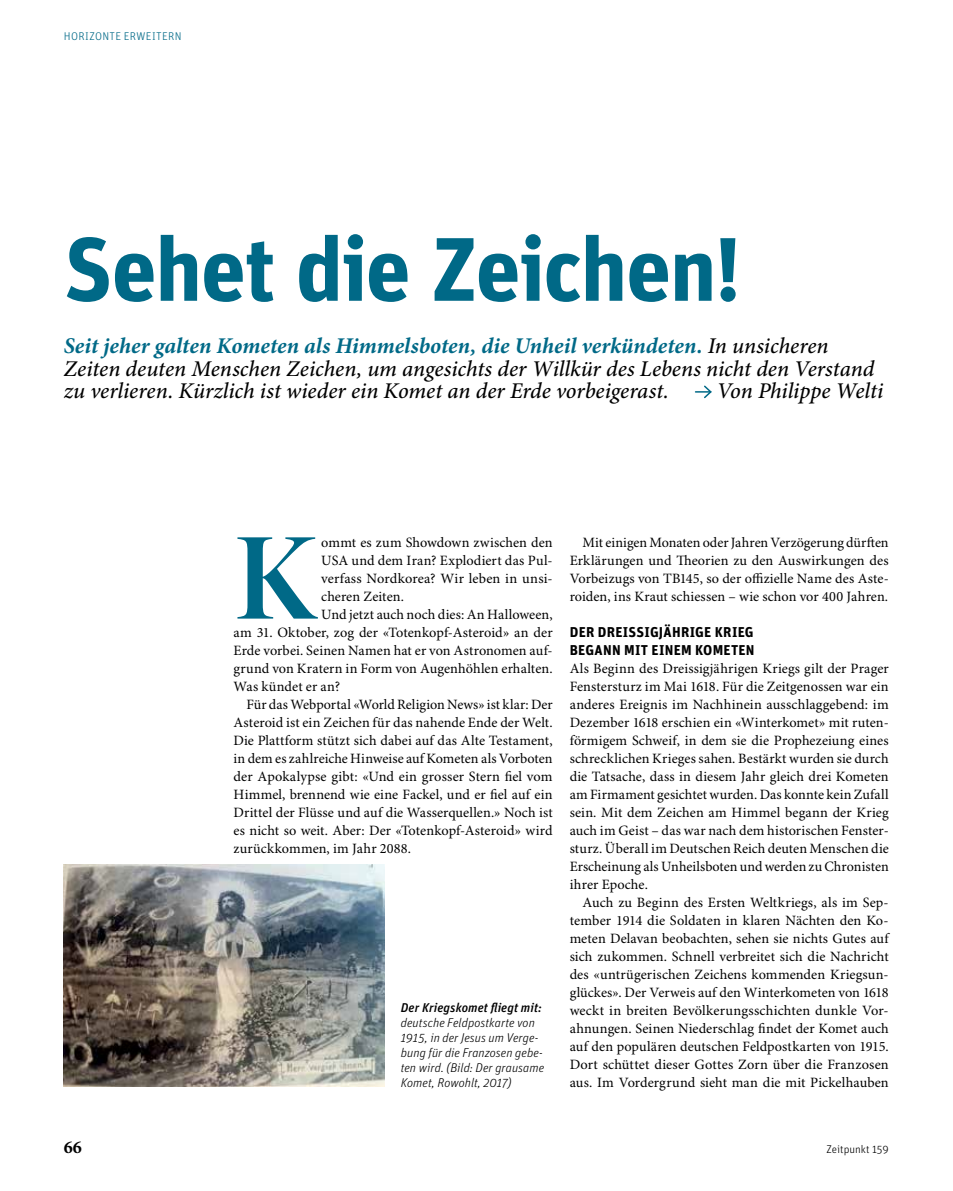
<style>
.page{position:relative;width:953px;height:1191px;background:#fff}
.page>*{position:absolute;margin:0;border:0;box-sizing:border-box;transform-origin:0 0}
.t1{font:125.4px "Minion Pro Bold Disp";color:#006987}
.t2{font:700 90px "Unit OT";letter-spacing:-.015em;color:#006987}
.t3{font:italic 500 22.5px/22.5px "Minion Pro";letter-spacing:-.005em;color:#000}
.t4{font:700 18px "Minion Pro";color:#000}
.t5{font:14.25px/18px "Minion Pro";letter-spacing:.005em;color:#000;text-align:justify}
.t6{font:700 14.25px/18px "Unit OT";letter-spacing:.02em;color:#000}
.t7{font:italic 300 12.75px/15px "Unit OT";color:#000}
.t8{font:italic 500 12.75px "Unit OT";letter-spacing:.01em;color:#000}
.t9{font:300 11.25px "Unit OT";letter-spacing:.03em;color:#006987}
.t10{font:300 11.25px "Unit OT";color:#000}
.s1{font-weight:700;color:#006987}
</style>
<div class="page">
<svg style="left:695px;top:385px;width:17px;height:14px"></svg>
<img style="left:64px;top:864px;width:320px;height:222px">
<p class="t9" style="left:64px;top:29px;width:119px">HORIZONTE ERWEITERN</p>
<h2 class="t2" style="left:64px;top:211px;width:678px">Sehet die Zeichen!</h2>
<p class="t3" style="left:64px;top:335px;width:812px"><span class="s1">Seit jeher galten Kometen als Himmelsboten, die Unheil verkündeten.</span> In unsicheren<br>Zeiten deuten Menschen Zeichen, um angesichts der Willkür des Lebens nicht den Verstand zu verlieren. Kürzlich ist wieder ein Komet an der Erde vorbeigerast.</p>
<h3 class="t3" style="left:717px;top:380px;width:168px">Von Philippe Welti</h3>
<h1 class="t1" style="left:233px;top:503px;width:85px">K</h1>
<p class="t5" style="left:321px;top:533px;width:233px">ommt es zum Showdown zwischen den</p>
<p class="t5" style="left:321px;top:551px;width:233px">USA und dem Iran? Explodiert das Pul-</p>
<p class="t5" style="left:321px;top:569px;width:233px">verfass Nordkorea? Wir leben in unsi-</p>
<p class="t5" style="left:321px;top:587px;width:84px">cheren Zeiten.</p>
<p class="t5" style="left:321px;top:605px;width:233px">Und jetzt auch noch dies: An Halloween,</p>
<p class="t5" style="left:233px;top:623px;width:320px">am 31. Oktober, zog der «Totenkopf-Asteroid» an der</p>
<p class="t5" style="left:233px;top:641px;width:320px">Erde vorbei. Seinen Namen hat er von Astronomen auf-</p>
<p class="t5" style="left:233px;top:659px;width:320px">grund von Kratern in Form von Augenhöhlen erhalten.</p>
<p class="t5" style="left:233px;top:677px;width:108px">Was kündet er an?</p>
<p class="t5" style="left:246px;top:695px;width:308px">Für das Webportal «World Religion News» ist klar: Der</p>
<p class="t5" style="left:233px;top:713px;width:320px">Asteroid ist ein Zeichen für das nahende Ende der Welt.</p>
<p class="t5" style="left:233px;top:731px;width:320px">Die Plattform stützt sich dabei auf das Alte Testament,</p>
<p class="t5" style="left:233px;top:749px;width:320px">in dem es zahlreiche Hinweise auf Kometen als Vorboten</p>
<p class="t5" style="left:233px;top:767px;width:320px">der Apokalypse gibt: «Und ein grosser Stern fiel vom</p>
<p class="t5" style="left:233px;top:785px;width:320px">Himmel, brennend wie eine Fackel, und er fiel auf ein</p>
<p class="t5" style="left:233px;top:803px;width:320px">Drittel der Flüsse und auf die Wasserquellen.» Noch ist</p>
<p class="t5" style="left:233px;top:821px;width:320px">es nicht so weit. Aber: Der «Totenkopf-Asteroid» wird</p>
<p class="t5" style="left:233px;top:839px;width:179px">zurückkommen, im Jahr 2088.</p>
<p class="t8" style="left:401px;top:999px;width:143px">Der Kriegskomet fliegt mit:</p>
<p class="t7" style="left:401px;top:1015px;width:145px">deutsche Feldpostkarte von<br>1915, in der Jesus um Verge&shy;bung für die Franzosen gebe&shy;ten wird. (Bild: Der grausame<br>Komet, Rowohlt, 2017)</p>
<p class="t5" style="left:569px;top:533px;width:320px;text-indent:13px">Mit einigen Monaten oder Jahren Verzögerung dürften Erklärungen und Theorien zu den Auswirkungen des Vorbeizugs von TB145, so der offizielle Name des Aste&shy;roiden, ins Kraut schiessen – wie schon vor 400 Jahren.</p>
<p class="t6" style="left:569px;top:622px;width:186px">DER DREISSIGJÄHRIGE KRIEG<br>BEGANN MIT EINEM KOMETEN</p>
<p class="t5" style="left:569px;top:659px;width:320px">Als Beginn des Dreissigjährigen Kriegs gilt der Prager Fenstersturz im Mai 1618. Für die Zeitgenossen war ein anderes Ereignis im Nachhinein ausschlaggebend: im Dezember 1618 erschien ein «Winterkomet» mit ruten&shy;förmigem Schweif, in dem sie die Prophezeiung eines schrecklichen Krieges sahen. Bestärkt wurden sie durch die Tatsache, dass in diesem Jahr gleich drei Kometen am Firmament gesichtet wurden. Das konnte kein Zufall sein. Mit dem Zeichen am Himmel begann der Krieg auch im Geist – das war nach dem historischen Fenster&shy;sturz. Überall im Deutschen Reich deuten Menschen die Erscheinung als Unheilsboten und werden zu Chronisten ihrer Epoche.</p>
<p class="t5" style="left:569px;top:893px;width:320px;text-indent:13px">Auch zu Beginn des Ersten Weltkriegs, als im Sep&shy;tember 1914 die Soldaten in klaren Nächten den Ko&shy;meten Delavan beobachten, sehen sie nichts Gutes auf sich zukommen. Schnell verbreitet sich die Nachricht des «untrügerischen Zeichens kommenden Kriegsun&shy;glückes». Der Verweis auf den Winterkometen von 1618 weckt in breiten Bevölkerungsschichten dunkle Vor&shy;ahnungen. Seinen Niederschlag findet der Komet auch auf den populären deutschen Feldpostkarten von 1915.<br>Dort schüttet dieser Gottes Zorn über die Franzosen aus. Im Vordergrund sieht man die mit Pickelhauben</p>
<p class="t4" style="left:64px;top:1136px;width:19px">66</p>
<p class="t10" style="left:826px;top:1142px;width:64px">Zeitpunkt 159</p>
</div>
